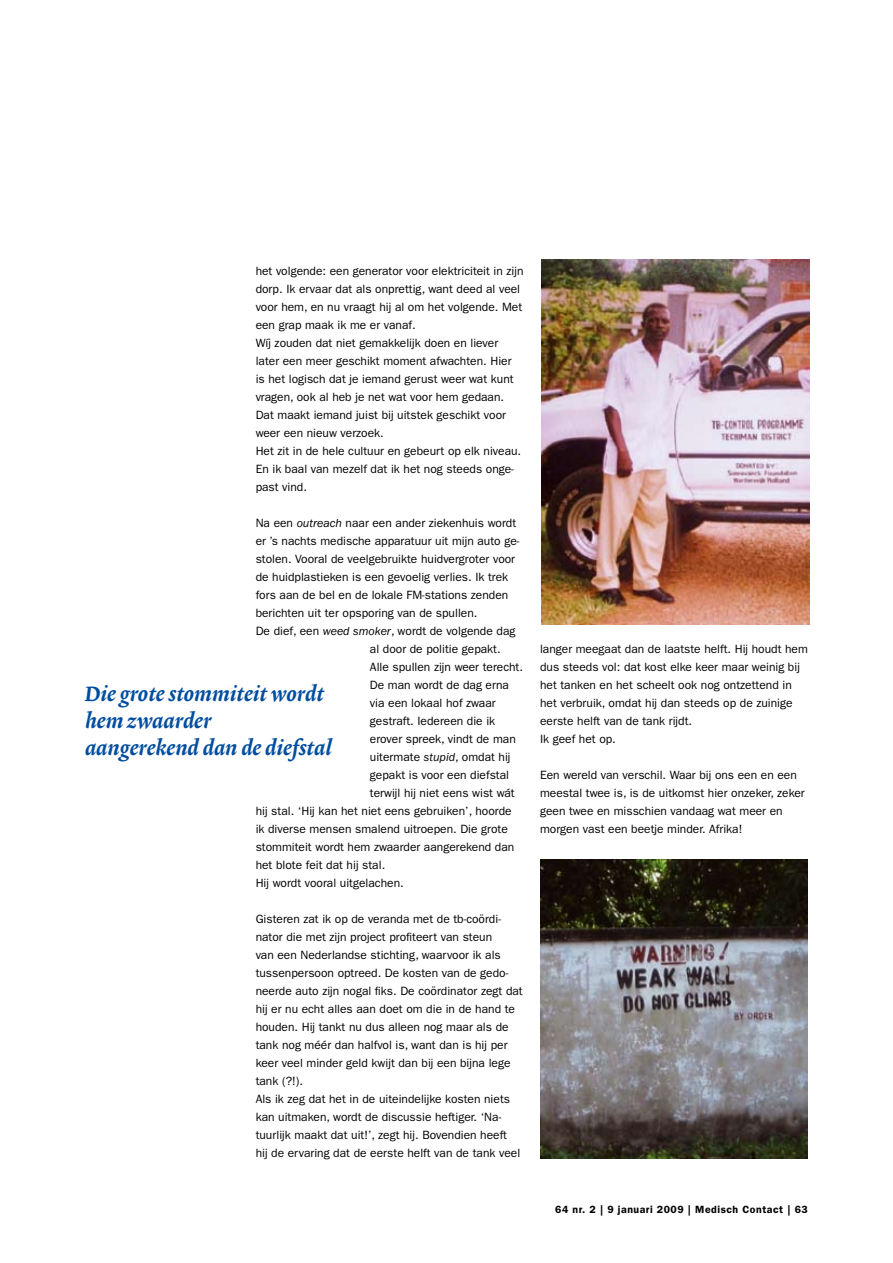
<style>
.page{position:relative;width:893px;height:1263px;background:#fff}
.page>*{position:absolute;margin:0;border:0;box-sizing:border-box;transform-origin:0 0}
.t1{font:21px/27px "Lexicon No 2 Italic D";color:#004d9f}
.t2{font:12px/18px "ITC Franklin Gothic Std";color:#000}
.t3{font:600 10.5px "ITC Franklin Gothic Std";letter-spacing:.05em;color:#000}
.s1{font-style:italic}
</style>
<div class="page">
<img style="left:541px;top:259px;width:269px;height:365px">
<img style="left:540px;top:860px;width:267px;height:299px">
<p class="t2" style="left:256px;top:262px;width:269px">het volgende: een generator voor elektriciteit in zijn dorp. Ik ervaar dat als onprettig, want deed al veel voor hem, en nu vraagt hij al om het volgende. Met een grap maak ik me er vanaf.<br>Wíj zouden dat niet gemakkelijk doen en liever later een meer geschikt moment afwachten. Hier is het logisch dat je iemand gerust weer wat kunt vragen, ook al heb je net wat voor hem gedaan.<br>Dat maakt iemand juist bij uitstek geschikt voor weer een nieuw verzoek.<br>Het zit in de hele cultuur en gebeurt op elk niveau.<br>En ik baal van mezelf dat ik het nog steeds onge&shy;past vind.</p>
<p class="t2" style="left:256px;top:514px;width:262px">Na een <span class="s1">outreach</span> naar een ander ziekenhuis wordt</p>
<p class="t2" style="left:256px;top:532px;width:265px">er ’s nachts medische apparatuur uit mijn auto ge-</p>
<p class="t2" style="left:256px;top:550px;width:261px">stolen. Vooral de veelgebruikte huidvergroter voor</p>
<p class="t2" style="left:256px;top:568px;width:254px">de huidplastieken is een gevoelig verlies. Ik trek</p>
<p class="t2" style="left:256px;top:586px;width:254px">fors aan de bel en de lokale FM-stations zenden</p>
<p class="t2" style="left:256px;top:604px;width:223px">berichten uit ter opsporing van de spullen.</p>
<p class="t2" style="left:256px;top:622px;width:261px">De dief, een <span class="s1">weed smoker</span>, wordt de volgende dag</p>
<p class="t2" style="left:370px;top:640px;width:132px">al door de politie gepakt.</p>
<p class="t2" style="left:370px;top:658px;width:155px">Alle spullen zijn weer terecht.</p>
<p class="t2" style="left:370px;top:676px;width:141px">De man wordt de dag erna</p>
<p class="t2" style="left:370px;top:694px;width:127px">via een lokaal hof zwaar</p>
<p class="t2" style="left:370px;top:712px;width:127px">gestraft. Iedereen die ik</p>
<p class="t2" style="left:370px;top:730px;width:147px">erover spreek, vindt de man</p>
<p class="t2" style="left:370px;top:748px;width:142px">uitermate <span class="s1">stupid</span>, omdat hij</p>
<p class="t2" style="left:370px;top:766px;width:141px">gepakt is voor een diefstal</p>
<p class="t2" style="left:370px;top:784px;width:146px">terwijl hij niet eens wist wát</p>
<p class="t2" style="left:256px;top:802px;width:257px">hij stal. ‘Hij kan het niet eens gebruiken’, hoorde</p>
<p class="t2" style="left:256px;top:820px;width:254px">ik diverse mensen smalend uitroepen. Die grote</p>
<p class="t2" style="left:256px;top:838px;width:260px">stommiteit wordt hem zwaarder aangerekend dan</p>
<p class="t2" style="left:256px;top:856px;width:131px">het blote feit dat hij stal.</p>
<p class="t2" style="left:256px;top:874px;width:150px">Hij wordt vooral uitgelachen.</p>
<p class="t2" style="left:256px;top:910px;width:269px">Gisteren zat ik op de veranda met de tb-coördi&shy;nator die met zijn project profiteert van steun<br>van een Nederlandse stichting, waarvoor ik als tussenpersoon optreed. De kosten van de gedo&shy;neerde auto zijn nogal fiks. De coördinator zegt dat hij er nu echt alles aan doet om die in de hand te houden. Hij tankt nu dus alleen nog maar als de tank nog méér dan halfvol is, want dan is hij per keer veel minder geld kwijt dan bij een bijna lege tank (?!).<br>Als ik zeg dat het in de uiteindelijke kosten niets kan uitmaken, wordt de discussie heftiger. ‘Na&shy;tuurlijk maakt dat uit!’, zegt hij. Bovendien heeft<br>hij de ervaring dat de eerste helft van de tank veel</p>
<h1 class="t1" style="left:85px;top:681px;width:248px">Die grote stommiteit wordt hem zwaarder<br>aangerekend dan de diefstal</h1>
<p class="t2" style="left:540px;top:640px;width:269px">langer meegaat dan de laatste helft. Hij houdt hem dus steeds vol: dat kost elke keer maar weinig bij het tanken en het scheelt ook nog ontzettend in het verbruik, omdat hij dan steeds op de zuinige eerste helft van de tank rijdt.<br>Ik geef het op.</p>
<p class="t2" style="left:540px;top:766px;width:266px">Een wereld van verschil. Waar bij ons een en een meestal twee is, is de uitkomst hier onzeker, zeker geen twee en misschien vandaag wat meer en morgen vast een beetje minder. Afrika!</p>
<p class="t3" style="left:555px;top:1203px;width:254px">64 nr. 2 | 9 januari 2009 | Medisch Contact | 63</p>
</div>
